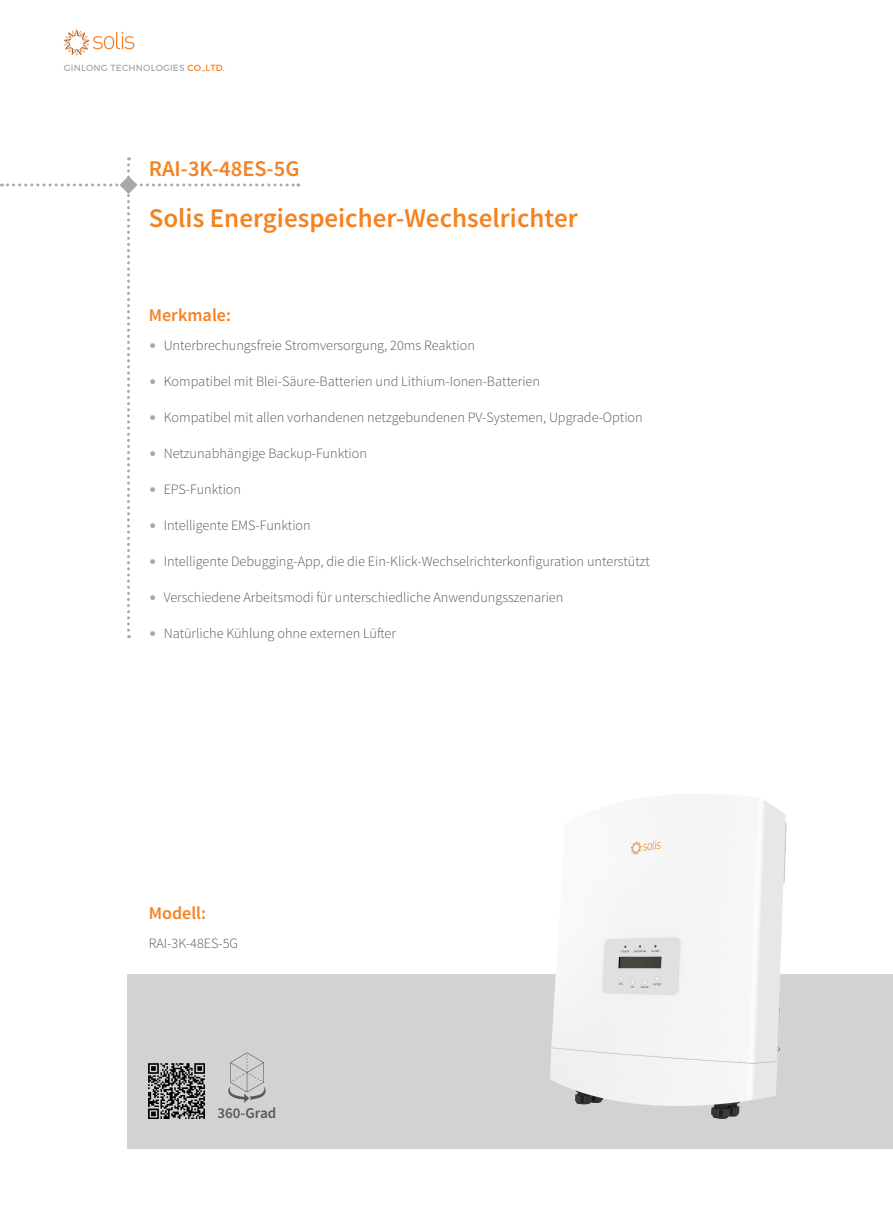
<style>
.page{position:relative;width:893px;height:1212px;background:#fff}
.page>*{position:absolute;margin:0;border:0;box-sizing:border-box;transform-origin:0 0}
.t1{font:600 27px "Source Sans Pro";color:#f58220}
.t2{font:600 22.5px "Source Sans Pro";color:#f58220}
.t3{font:600 18px "Source Sans Pro";color:#f58220}
.t4{font:600 15px "Source Sans Pro";color:#57585a}
.t5{font:300 14.25px "Source Sans Pro";color:#57585a}
.t6{font:9px "Montserrat";letter-spacing:.025em;color:#a8a9ad}
.s1{color:#f58220}
.s2{color:#a8a9ad}
</style>
<div class="page">
<div style="left:128px;top:974px;width:765px;height:174px;background:#d1d2d4"></div>
<svg style="left:64px;top:30px;width:70px;height:25px"></svg>
<img style="left:551px;top:794px;width:236px;height:324px">
<img style="left:149px;top:1063px;width:55px;height:55px">
<svg style="left:228px;top:1052px;width:38px;height:51px"></svg>
<svg style="left:1px;top:157px;width:298px;height:481px"></svg>
<p class="t6" style="left:64px;top:63px;width:163px">GINLONG TECHNOLOGIES <span class="s1">CO.,LTD.</span></p>
<h2 class="t2" style="left:149px;top:154px;width:152px">RAI-3K-48ES-5G</h2>
<h1 class="t1" style="left:149px;top:201px;width:430px">Solis Energiespeicher-Wechselrichter</h1>
<p class="t3" style="left:149px;top:304px;width:84px">Merkmale:</p>
<p class="t5" style="left:149px;top:337px;width:328px"><span class="s2">•</span> Unterbrechungsfreie Stromversorgung, 20ms Reaktion</p>
<p class="t5" style="left:149px;top:373px;width:393px"><span class="s2">•</span> Kompatibel mit Blei-Säure-Batterien und Lithium-Ionen-Batterien</p>
<p class="t5" style="left:149px;top:409px;width:495px"><span class="s2">•</span> Kompatibel mit allen vorhandenen netzgebundenen PV-Systemen, Upgrade-Option</p>
<p class="t5" style="left:149px;top:445px;width:220px"><span class="s2">•</span> Netzunabhängige Backup-Funktion</p>
<p class="t5" style="left:149px;top:481px;width:94px"><span class="s2">•</span> EPS-Funktion</p>
<p class="t5" style="left:149px;top:517px;width:163px"><span class="s2">•</span> Intelligente EMS-Funktion</p>
<p class="t5" style="left:149px;top:553px;width:503px"><span class="s2">•</span> Intelligente Debugging-App, die die Ein-Klick-Wechselrichterkonfiguration unterstützt</p>
<p class="t5" style="left:149px;top:589px;width:416px"><span class="s2">•</span> Verschiedene Arbeitsmodi für unterschiedliche Anwendungsszenarien</p>
<p class="t5" style="left:149px;top:625px;width:249px"><span class="s2">•</span> Natürliche Kühlung ohne externen Lüfter</p>
<p class="t3" style="left:149px;top:902px;width:59px">Modell:</p>
<p class="t5" style="left:149px;top:935px;width:91px">RAI-3K-48ES-5G</p>
<p class="t4" style="left:218px;top:1104px;width:60px">360-Grad</p>
</div>
